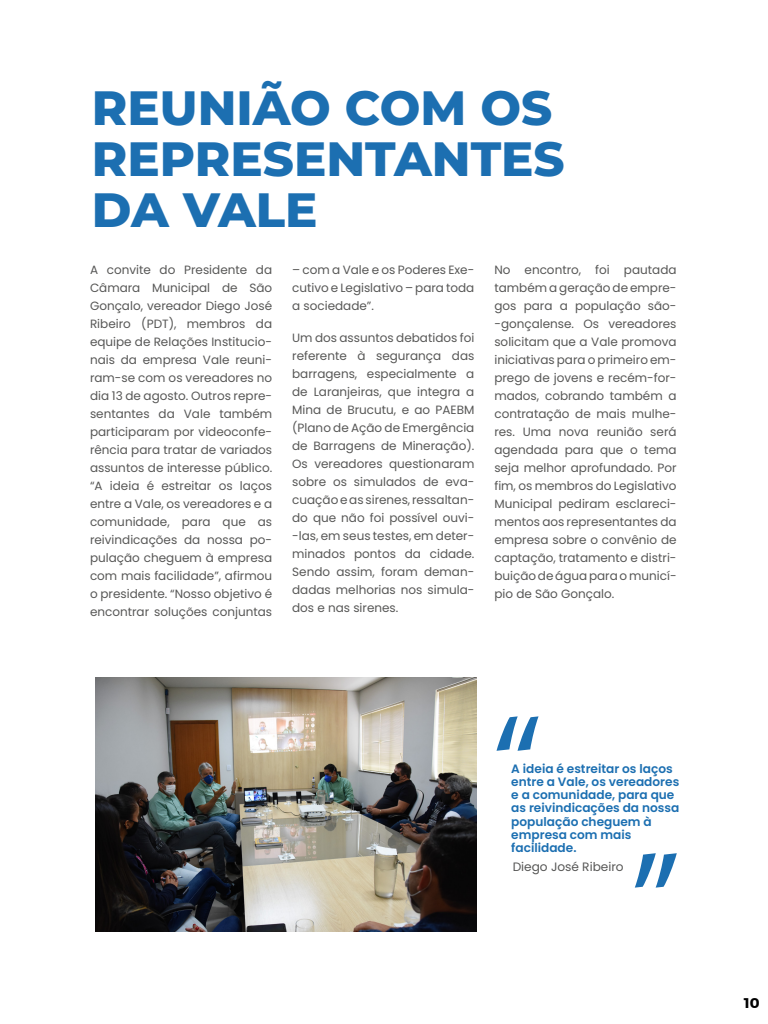
<style>
.page{position:relative;width:768px;height:1024px;background:#fff}
.page>*{position:absolute;margin:0;border:0;box-sizing:border-box;transform-origin:0 0}
.t1{font:800 48.1px/51px "Montserrat";color:#1c6fb1}
.t2{font:700 14px "Montserrat";color:#000}
.t3{font:600 12.1px/13.1px "Poppins";color:#1c6fb1}
.t4{font:12.1px "Poppins";color:#575756}
.t5{font:12px/18px "Poppins";color:#575756;text-align:justify}
</style>
<div class="page">
<img style="left:95px;top:677px;width:382px;height:255px">
<svg style="left:497px;top:716px;width:42px;height:35px"></svg>
<svg style="left:635px;top:853px;width:42px;height:35px"></svg>
<h1 class="t1" style="left:92px;top:80px;width:474px">REUNIÃO COM OS<br>REPRESENTANTES<br>DA VALE</h1>
<p class="t5" style="left:90px;top:261px;width:184px">A convite do Presidente da Câmara Municipal de São Gonçalo, vereador Diego José Ribeiro (PDT), membros da equipe de Relações Institucio&shy;nais da empresa Vale reuni&shy;ram-se com os vereadores no dia 13 de agosto. Outros repre&shy;sentantes da Vale também participaram por videoconfe&shy;rência para tratar de variados assuntos de interesse público. “A ideia é estreitar os laços entre a Vale, os vereadores e a comunidade, para que as reivindicações da nossa po&shy;pulação cheguem à empresa com mais facilidade”, afirmou o presidente. “Nosso objetivo é encontrar soluções conjuntas</p>
<p class="t5" style="left:292px;top:261px;width:184px">– com a Vale e os Poderes Exe&shy;cutivo e Legislativo – para toda a sociedade”.</p>
<p class="t5" style="left:494px;top:261px;width:184px">No encontro, foi pautada também a geração de empre&shy;gos para a população são--gonçalense. Os vereadores solicitam que a Vale promova iniciativas para o primeiro em&shy;prego de jovens e recém-for&shy;mados, cobrando também a contratação de mais mulhe&shy;res. Uma nova reunião será agendada para que o tema seja melhor aprofundado. Por fim, os membros do Legislativo Municipal pediram esclareci&shy;mentos aos representantes da empresa sobre o convênio de captação, tratamento e distri&shy;buição de água para o municí&shy;pio de São Gonçalo.</p>
<p class="t5" style="left:292px;top:329px;width:184px">Um dos assuntos debatidos foi referente à segurança das barragens, especialmente a de Laranjeiras, que integra a Mina de Brucutu, e ao PAEBM (Plano de Ação de Emergência de Barragens de Mineração).<br>Os vereadores questionaram sobre os simulados de eva&shy;cuação e as sirenes, ressaltan&shy;do que não foi possível ouvi--las, em seus testes, em deter&shy;minados pontos da cidade.<br>Sendo assim, foram deman&shy;dadas melhorias nos simula&shy;dos e nas sirenes.</p>
<p class="t3" style="left:511px;top:762px;width:169px">A ideia é estreitar os laços entre a Vale, os vereadores e a comunidade, para que as reivindicações da nossa população cheguem à empresa com mais facilidade.</p>
<p class="t4" style="left:513px;top:860px;width:113px">Diego José Ribeiro</p>
<p class="t2" style="left:744px;top:992px;width:17px">10</p>
</div>
